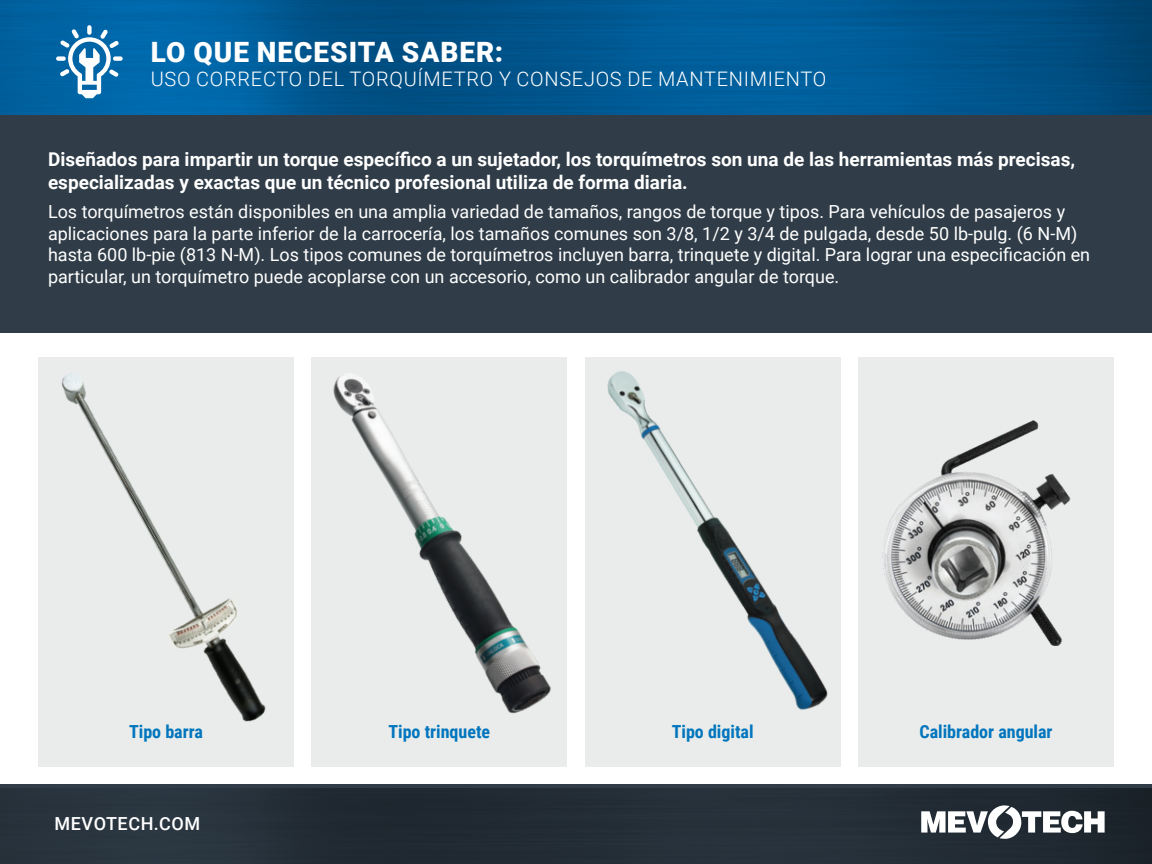
<style>
.page{position:relative;width:1152px;height:864px;background:#fff}
.page>*{position:absolute;margin:0;border:0;box-sizing:border-box;transform-origin:0 0}
.t1{font:900 28px "Roboto";letter-spacing:.035em;color:#fff}
.t2{font:300 20px "Roboto";letter-spacing:.035em;color:#fff}
.t3{font:700 19px/22.8px "Roboto";color:#fff}
.t4{font:18px/21.6px "Roboto";color:#fff}
.t5{font:700 18px "Roboto Condensed";color:#0075be}
.t6{font:500 18px "Roboto";letter-spacing:.035em;color:#fff}
</style>
<div class="page">
<div style="left:0;top:114px;width:1152px;height:219px;background:#303d48"></div>
<div style="left:585px;top:357px;width:256px;height:409px;background:#e9ecea"></div>
<div style="left:311px;top:357px;width:256px;height:409px;background:#e9ecea"></div>
<div style="left:0;top:785px;width:1152px;height:79px;background:linear-gradient(to right,#28333d,#202932)"></div>
<svg style="left:921px;top:805px;width:184px;height:34px"></svg>
<svg style="left:0;top:0;width:1152px;height:114px;background:#005892"></svg>
<div style="left:56px;top:56px;width:10px;height:5px;background:#fff;border-radius:2px"></div>
<div style="left:113px;top:56px;width:10px;height:5px;background:#fff;border-radius:2px"></div>
<div style="left:87px;top:25px;width:5px;height:10px;background:#fff;border-radius:2px"></div>
<svg style="left:60px;top:29px;width:59px;height:69px"></svg>
<div style="left:858px;top:357px;width:256px;height:409px;background:#e9ecea"></div>
<img style="left:913px;top:420px;width:158px;height:225px">
<img style="left:654px;top:421px;width:259px;height:289px">
<div style="left:38px;top:357px;width:325px;height:410px;background:#e9ecea"></div>
<img style="left:220px;top:357px;width:434px;height:387px">
<h1 class="t1" style="left:151px;top:32px;width:354px">LO QUE NECESITA SABER:</h1>
<p class="t2" style="left:151px;top:65px;width:677px">USO CORRECTO DEL TORQUÍMETRO Y CONSEJOS DE MANTENIMIENTO</p>
<p class="t3" style="left:48px;top:147px;width:1029px">Diseñados para impartir un torque específico a un sujetador, los torquímetros son una de las herramientas más precisas, especializadas y exactas que un técnico profesional utiliza de forma diaria.</p>
<p class="t4" style="left:48px;top:200px;width:1044px">Los torquímetros están disponibles en una amplia variedad de tamaños, rangos de torque y tipos. Para vehículos de pasajeros y aplicaciones para la parte inferior de la carrocería, los tamaños comunes son 3/8, 1/2 y 3/4 de pulgada, desde 50 lb-pulg. (6 N-M) hasta 600 lb-pie (813 N-M). Los tipos comunes de torquímetros incluyen barra, trinquete y digital. Para lograr una especificación en particular, un torquímetro puede acoplarse con un accesorio, como un calibrador angular de torque.</p>
<p class="t5" style="left:129px;top:719px;width:75px">Tipo barra</p>
<p class="t5" style="left:388px;top:719px;width:103px">Tipo trinquete</p>
<p class="t5" style="left:672px;top:719px;width:83px">Tipo digital</p>
<p class="t5" style="left:919px;top:719px;width:135px">Calibrador angular</p>
<p class="t6" style="left:54px;top:811px;width:148px">MEVOTECH.COM</p>
</div>
